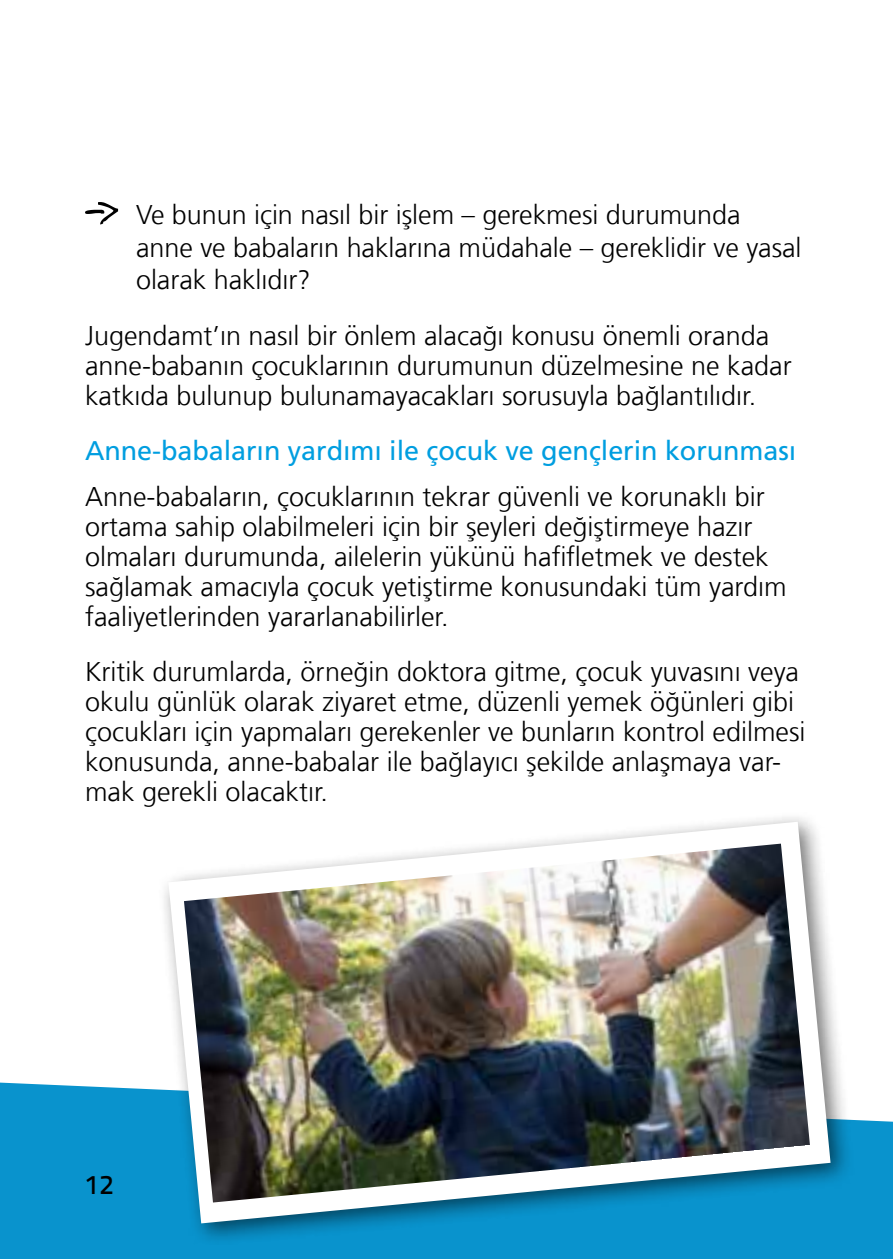
<style>
.page{position:relative;width:893px;height:1259px;background:#fff}
.page>*{position:absolute;margin:0;border:0;box-sizing:border-box;transform-origin:0 0}
.Fließtext_Frutiger_9{font:300 27px/30px "Frutiger LT Com";color:#000}
.Aufzählung_Frutiger{font:300 27px/32.4px "Frutiger LT Com";color:#000}
.Kleine_Überschrift_b{font:27px "Frutiger LT Com";letter-spacing:-.005em;color:#009ee0}
.t1{font:27px "Titillium Text 22 L 600 wt";color:#000}
</style>
<div class="page">
<div style="left:0;top:1082px;width:893px;height:177px;background:#0993cd"></div>
<div style="left:158px;top:811px;width:696px;height:435px;background:#000;opacity:.55"></div>
<svg style="left:155px;top:811px;width:689px;height:425px"></svg>
<img style="left:184px;top:843px;width:626px;height:359px">
<svg style="left:85px;top:202px;width:33px;height:22px"></svg>
<p class="Aufzählung_Frutiger" style="left:136px;top:199px;width:667px">Ve bunun için nasıl bir işlem – gerekmesi durumunda anne ve babaların haklarına müdahale – gereklidir ve yasal olarak haklıdır?</p>
<p class="Fließtext_Frutiger_9" style="left:85px;top:321px;width:708px">Jugendamt’ın nasıl bir önlem alacağı konusu önemli oranda anne-babanın çocuklarının durumunun düzelmesine ne kadar katkıda bulunup bulunamayacakları sorusuyla bağlantılıdır.</p>
<p class="Kleine_Überschrift_b" style="left:85px;top:435px;width:713px">Anne-babaların yardımı ile çocuk ve gençlerin korunması</p>
<p class="Fließtext_Frutiger_9" style="left:85px;top:481px;width:703px">Anne-babaların, çocuklarının tekrar güvenli ve korunaklı bir ortama sahip olabilmeleri için bir şeyleri değiştirmeye hazır olmaları durumunda, ailelerin yükünü hafifletmek ve destek sağlamak amacıyla çocuk yetiştirme konusundaki tüm yardım faaliyetlerinden yararlanabilirler.</p>
<p class="Fließtext_Frutiger_9" style="left:85px;top:657px;width:722px">Kritik durumlarda, örneğin doktora gitme, çocuk yuvasını veya okulu günlük olarak ziyaret etme, düzenli yemek öğünleri gibi çocukları için yapmaları gerekenler ve bunların kontrol edilmesi konusunda, anne-babalar ile bağlayıcı şekilde anlaşmaya var&shy;mak gerekli olacaktır.</p>
<p class="t1" style="left:85px;top:1164px;width:30px">12</p>
</div>
